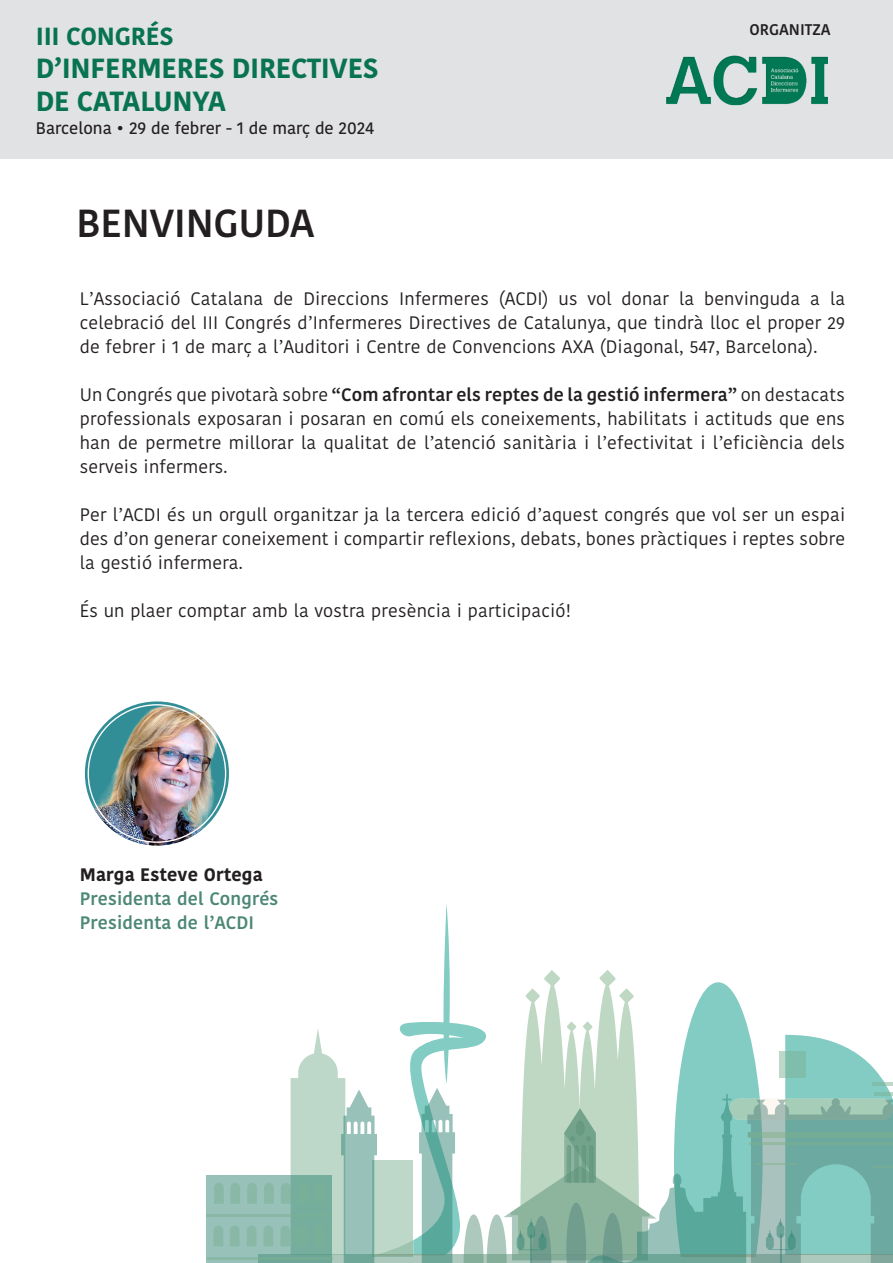
<style>
.page{position:relative;width:893px;height:1263px;background:#fff}
.page>*{position:absolute;margin:0;border:0;box-sizing:border-box;transform-origin:0 0}
.t1{font:600 39px "Kohinoor Devanagari";letter-spacing:-.01em;color:#231f20}
.t2{font:700 27.6px/33.2px "Kohinoor Devanagari";letter-spacing:-.01em;color:#087350}
.t3{font:700 24.75px "Kohinoor Devanagari";letter-spacing:-.01em;color:#087350}
.t4{font:18px/24px "Kohinoor Telugu";letter-spacing:.01em;color:#231f20;text-align:justify}
.t5{font:600 18px "Kohinoor Telugu";letter-spacing:.01em;color:#4c8775}
.t6{font:700 18px "Kohinoor Telugu";letter-spacing:.01em;color:#231f20}
.t7{font:500 16.65px "Kohinoor Devanagari";color:#231f20}
.t8{font:600 15.45px "Kohinoor Devanagari";color:#231f20}
.s1{font-weight:600}
</style>
<div class="page">
<div style="left:0;top:0;width:893px;height:158px;background:#e1e2e4"></div>
<img style="left:667px;top:55px;width:160px;height:51px">
<img style="left:85px;top:701px;width:144px;height:144px;border-radius:72px">
<div style="left:207px;top:1175px;width:125px;height:88px;background:#97c1b9"></div>
<svg style="left:214px;top:1183px;width:10px;height:21px"></svg>
<svg style="left:230px;top:1183px;width:10px;height:21px"></svg>
<svg style="left:247px;top:1183px;width:10px;height:21px"></svg>
<svg style="left:264px;top:1183px;width:10px;height:21px"></svg>
<hr style="left:207px;top:1214px;width:125px;height:3px;background:#7cb193">
<svg style="left:214px;top:1226px;width:9px;height:20px"></svg>
<svg style="left:230px;top:1226px;width:10px;height:20px"></svg>
<svg style="left:247px;top:1226px;width:9px;height:20px"></svg>
<svg style="left:264px;top:1226px;width:9px;height:20px"></svg>
<hr style="left:207px;top:1257px;width:125px;height:2px;background:#7cb193">
<svg style="left:280px;top:904px;width:613px;height:359px"></svg>
<h3 class="t3" style="left:36px;top:14px;width:139px">III CONGRÉS</h3>
<h2 class="t2" style="left:36px;top:51px;width:345px">D’INFERMERES DIRECTIVES<br>DE CATALUNYA</h2>
<p class="t7" style="left:36px;top:118px;width:340px">Barcelona • 29 de febrer - 1 de març de 2024</p>
<p class="t1" style="left:77px;top:200px;width:240px">BENVINGUDA</p>
<p class="t8" style="left:749px;top:21px;width:83px">ORGANITZA</p>
<p class="t4" style="left:80px;top:286px;width:767px">L’Associació Catalana de Direccions Infermeres (ACDI) us vol donar la benvinguda a la celebració del III Congrés d’Infermeres Directives de Catalunya, que tindrà lloc el proper 29 de febrer i 1 de març a l’Auditori i Centre de Convencions AXA (Diagonal, 547, Barcelona).</p>
<p class="t4" style="left:80px;top:382px;width:767px">Un Congrés que pivotarà sobre <span class="s1">“Com afrontar els reptes de la gestió infermera”</span> on destacats professionals exposaran i posaran en comú els coneixements, habilitats i actituds que ens han de permetre millorar la qualitat de l’atenció sanitària i l’efectivitat i l’eficiència dels serveis infermers.</p>
<p class="t4" style="left:80px;top:502px;width:767px">Per l’ACDI és un orgull organitzar ja la tercera edició d’aquest congrés que vol ser un espai des d’on generar coneixement i compartir reflexions, debats, bones pràctiques i reptes sobre la gestió infermera.</p>
<p class="t4" style="left:80px;top:598px;width:493px">És un plaer comptar amb la vostra presència i participació!</p>
<p class="t6" style="left:80px;top:864px;width:184px">Marga Esteve Ortega</p>
<p class="t5" style="left:80px;top:888px;width:200px">Presidenta del Congrés</p>
<p class="t5" style="left:80px;top:912px;width:176px">Presidenta de l’ACDI</p>
</div>
